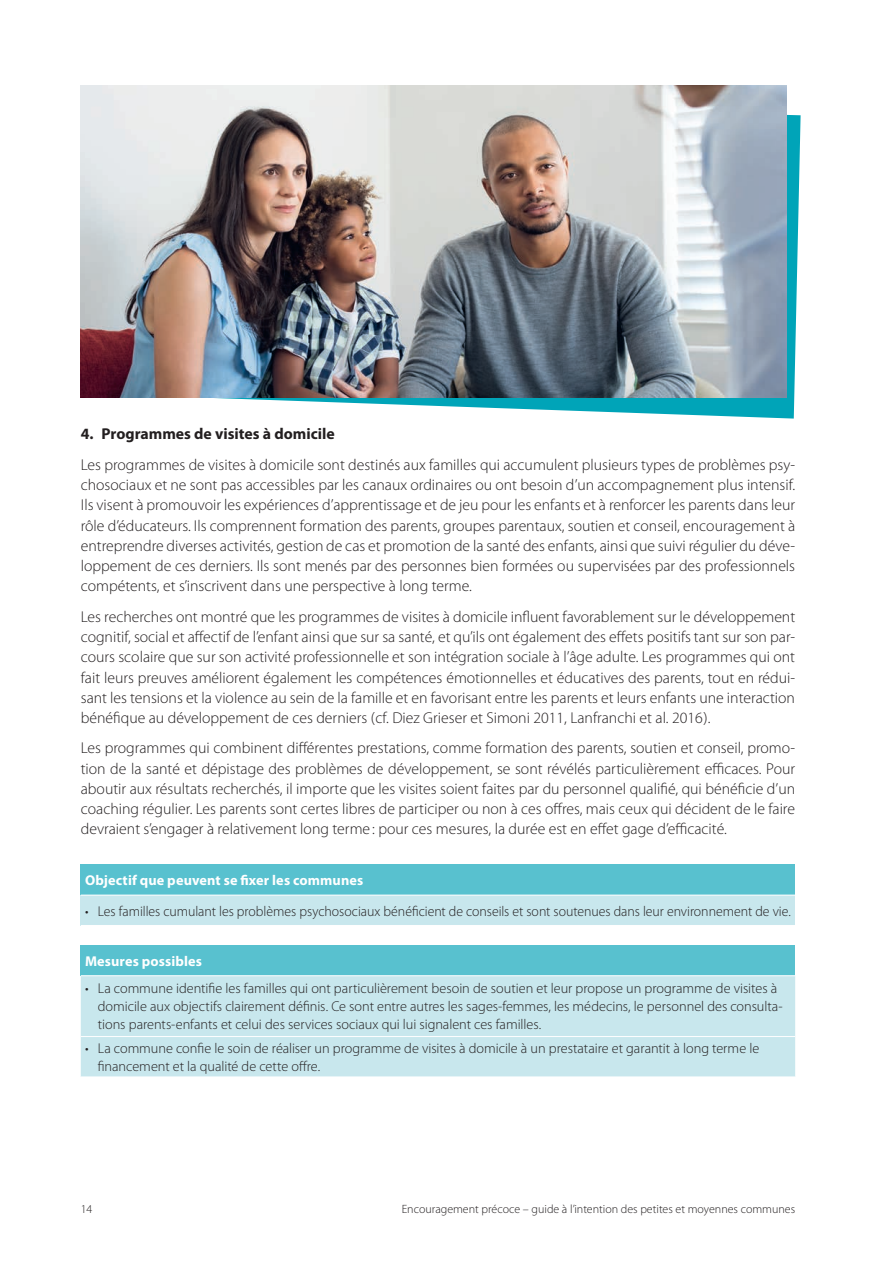
<style>
.page{position:relative;width:893px;height:1263px;background:#fff}
.page>*{position:absolute;margin:0;border:0;box-sizing:border-box;transform-origin:0 0}
.t1{font:300 15.75px/20.2px "Myriad Pro";color:#231f20;text-align:justify}
.t2{font:700 15.75px "Myriad Pro";color:#231f20}
.t3{font:300 14.25px/18px "Myriad Pro";letter-spacing:-.005em;color:#231f20}
.t4{font:700 14.25px "Myriad Pro";letter-spacing:.01em;color:#fff}
.t5{font:300 12px "Myriad Pro";color:#231f20}
</style>
<div class="page">
<div style="left:81px;top:865px;width:714px;height:30px;background:#58c1cf"></div>
<div style="left:81px;top:895px;width:714px;height:30px;background:#c8e7ed"></div>
<hr style="left:81px;top:895px;width:714px;height:1px;background:#fff">
<div style="left:81px;top:945px;width:714px;height:31px;background:#58c1cf"></div>
<div style="left:81px;top:976px;width:714px;height:100px;background:#c8e7ed"></div>
<hr style="left:81px;top:975px;width:714px;height:1px;background:#fff">
<hr style="left:81px;top:1036px;width:714px;height:1px;background:#fff">
<svg style="left:215px;top:114px;width:586px;height:305px;fill:#00a4b8"></svg>
<img style="left:81px;top:85px;width:706px;height:313px">
<p class="t2" style="left:81px;top:425px;width:256px">4. Programmes de visites à domicile</p>
<p class="t1" style="left:81px;top:455px;width:716px">Les programmes de visites à domicile sont destinés aux familles qui accumulent plusieurs types de problèmes psy&shy;chosociaux et ne sont pas accessibles par les canaux ordinaires ou ont besoin d’un accompagnement plus intensif.<br>Ils visent à promouvoir les expériences d’apprentissage et de jeu pour les enfants et à renforcer les parents dans leur rôle d’éducateurs. Ils comprennent formation des parents, groupes parentaux, soutien et conseil, encouragement à entreprendre diverses activités, gestion de cas et promotion de la santé des enfants, ainsi que suivi régulier du déve&shy;loppement de ces derniers. Ils sont menés par des personnes bien formées ou supervisées par des professionnels compétents, et s’inscrivent dans une perspective à long terme.</p>
<p class="t1" style="left:81px;top:607px;width:716px">Les recherches ont montré que les programmes de visites à domicile influent favorablement sur le développement cognitif, social et affectif de l’enfant ainsi que sur sa santé, et qu’ils ont également des effets positifs tant sur son par&shy;cours scolaire que sur son activité professionnelle et son intégration sociale à l’âge adulte. Les programmes qui ont fait leurs preuves améliorent également les compétences émotionnelles et éducatives des parents, tout en rédui&shy;sant les tensions et la violence au sein de la famille et en favorisant entre les parents et leurs enfants une interaction bénéfique au développement de ces derniers (cf. Diez Grieser et Simoni 2011, Lanfranchi et al. 2016).</p>
<p class="t1" style="left:81px;top:738px;width:716px">Les programmes qui combinent différentes prestations, comme formation des parents, soutien et conseil, promo&shy;tion de la santé et dépistage des problèmes de développement, se sont révélés particulièrement efficaces. Pour aboutir aux résultats recherchés, il importe que les visites soient faites par du personnel qualifié, qui bénéficie d’un coaching régulier. Les parents sont certes libres de participer ou non à ces offres, mais ceux qui décident de le faire devraient s’engager à relativement long terme : pour ces mesures, la durée est en effet gage d’efficacité.</p>
<p class="t4" style="left:85px;top:872px;width:280px">Objectif que peuvent se fixer les communes</p>
<p class="t3" style="left:85px;top:902px;width:707px">• Les familles cumulant les problèmes psychosociaux bénéficient de conseils et sont soutenues dans leur environnement de vie.</p>
<p class="t4" style="left:85px;top:953px;width:118px">Mesures possibles</p>
<p class="t3" style="left:98px;top:980px;width:686px;text-indent:-13px">• La commune identifie les familles qui ont particulièrement besoin de soutien et leur propose un programme de visites à domicile aux objectifs clairement définis. Ce sont entre autres les sages-femmes, les médecins, le personnel des consulta&shy;tions parents-enfants et celui des services sociaux qui lui signalent ces familles.</p>
<p class="t3" style="left:98px;top:1039px;width:663px;text-indent:-13px">• La commune confie le soin de réaliser un programme de visites à domicile à un prestataire et garantit à long terme le financement et la qualité de cette offre.</p>
<p class="t5" style="left:81px;top:1202px;width:13px">14</p>
<p class="t5" style="left:402px;top:1202px;width:395px">Encouragement précoce – guide à l’intention des petites et moyennes communes</p>
</div>
